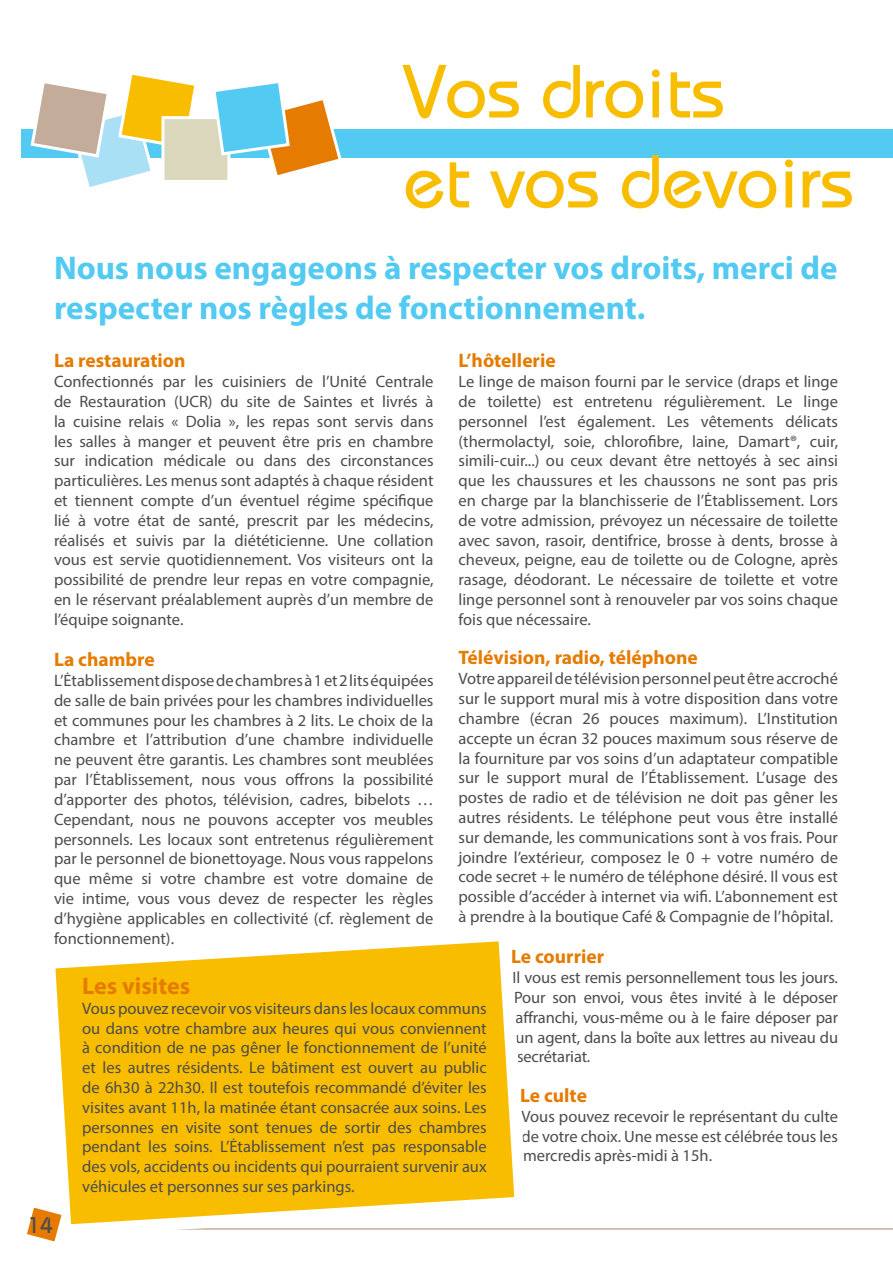
<style>
.page{position:relative;width:893px;height:1263px;background:#fff}
.page>*{position:absolute;margin:0;border:0;box-sizing:border-box;transform-origin:0 0}
.t1{font:75px "Bimini Normal";color:#f9bd00}
.t2{font:700 33px/39.6px "Myriad Pro";color:#52caf2}
.t3{font:700 24px "Myriad Pro";color:#e57b00}
.t4{font:22.5px "Bimini Normal";color:#4b4c4d}
.t5{font:700 19.5px "Myriad Pro";color:#e57b00}
.t6{font:16.5px/19.8px "Myriad Pro";color:#4b4c4d;text-align:justify}
</style>
<div class="page">
<hr style="left:44px;top:1228px;width:849px;height:2px;background:#c3ad9a">
<div style="left:21px;top:129px;width:872px;height:28px;background:#52caf2"></div>
<svg style="left:29px;top:75px;width:315px;height:112px"></svg>
<svg style="left:55px;top:941px;width:478px;height:289px"></svg>
<svg style="left:27px;top:1199px;width:43px;height:43px"></svg>
<p class="t1" style="left:403px;top:47px;width:322px">Vos droits</p>
<p class="t1" style="left:403px;top:137px;width:451px">et vos devoirs</p>
<p class="t2" style="left:54px;top:247px;width:785px">Nous nous engageons à respecter vos droits, merci de respecter nos règles de fonctionnement.</p>
<p class="t5" style="left:54px;top:348px;width:133px">La restauration</p>
<p class="t6" style="left:54px;top:372px;width:381px">Confectionnés par les cuisiniers de l’Unité Centrale de Restauration (UCR) du site de Saintes et livrés à la cuisine relais « Dolia », les repas sont servis dans les salles à manger et peuvent être pris en chambre sur indication médicale ou dans des circonstances particulières. Les menus sont adaptés à chaque résident et tiennent compte d’un éventuel régime spécifique lié à votre état de santé, prescrit par les médecins, réalisés et suivis par la diététicienne. Une collation vous est servie quotidiennement. Vos visiteurs ont la possibilité de prendre leur repas en votre compagnie, en le réservant préalablement auprès d’un membre de l’équipe soignante.</p>
<p class="t5" style="left:54px;top:647px;width:102px">La chambre</p>
<p class="t6" style="left:54px;top:670px;width:381px">L’Ėtablissement dispose de chambres à 1 et 2 lits équipées de salle de bain privées pour les chambres individuelles et communes pour les chambres à 2 lits. Le choix de la chambre et l’attribution d’une chambre individuelle ne peuvent être garantis. Les chambres sont meublées par l’Ėtablissement, nous vous offrons la possibilité d’apporter des photos, télévision, cadres, bibelots … Cependant, nous ne pouvons accepter vos meubles personnels. Les locaux sont entretenus régulièrement par le personnel de bionettoyage. Nous vous rappelons que même si votre chambre est votre domaine de vie intime, vous vous devez de respecter les règles d’hygiène applicables en collectivité (cf. règlement de fonctionnement).</p>
<p class="t5" style="left:459px;top:348px;width:99px">L’hôtellerie</p>
<p class="t6" style="left:459px;top:372px;width:381px">Le linge de maison fourni par le service (draps et linge de toilette) est entretenu régulièrement. Le linge personnel l’est également. Les vêtements délicats (thermolactyl, soie, chlorofibre, laine, Damart®, cuir, simili-cuir...) ou ceux devant être nettoyés à sec ainsi que les chaussures et les chaussons ne sont pas pris en charge par la blanchisserie de l’Ėtablissement. Lors de votre admission, prévoyez un nécessaire de toilette avec savon, rasoir, dentifrice, brosse à dents, brosse à cheveux, peigne, eau de toilette ou de Cologne, après rasage, déodorant. Le nécessaire de toilette et votre linge personnel sont à renouveler par vos soins chaque fois que nécessaire.</p>
<p class="t5" style="left:459px;top:645px;width:241px">Télévision, radio, téléphone</p>
<p class="t6" style="left:459px;top:669px;width:381px">Votre appareil de télévision personnel peut être accroché sur le support mural mis à votre disposition dans votre chambre (écran 26 pouces maximum). L’Institution accepte un écran 32 pouces maximum sous réserve de la fourniture par vos soins d’un adaptateur compatible sur le support mural de l’Établissement. L’usage des postes de radio et de télévision ne doit pas gêner les autres résidents. Le téléphone peut vous être installé sur demande, les communications sont à vos frais. Pour joindre l’extérieur, composez le 0 + votre numéro de code secret + le numéro de téléphone désiré. Il vous est possible d’accéder à internet via wifi. L’abonnement est à prendre à la boutique Café &amp; Compagnie de l’hôpital.</p>
<p class="t5" style="left:511px;top:944px;width:95px">Le courrier</p>
<p class="t6" style="left:513px;top:967px;width:327px">Il vous est remis personnellement tous les jours.<br>Pour son envoi, vous êtes invité à le déposer affranchi, vous-même ou à le faire déposer par un agent, dans la boîte aux lettres au niveau du secrétariat.</p>
<p class="t5" style="left:520px;top:1083px;width:68px">Le culte</p>
<p class="t6" style="left:522px;top:1106px;width:318px">Vous pouvez recevoir le représentant du culte de votre choix. Une messe est célébrée tous les mercredis après-midi à 15h.</p>
<p class="t3" style="left:82px;top:970px;width:110px">Les visites</p>
<p class="t6" style="left:82px;top:998px;width:406px">Vous pouvez recevoir vos visiteurs dans les locaux communs ou dans votre chambre aux heures qui vous conviennent à condition de ne pas gêner le fonctionnement de l’unité et les autres résidents. Le bâtiment est ouvert au public de 6h30 à 22h30. Il est toutefois recommandé d’éviter les visites avant 11h, la matinée étant consacrée aux soins. Les personnes en visite sont tenues de sortir des chambres pendant les soins. L’Ėtablissement n’est pas responsable des vols, accidents ou incidents qui pourraient survenir aux véhicules et personnes sur ses parkings.</p>
<p class="t4" style="left:28px;top:1211px;width:27px">14</p>
</div>
